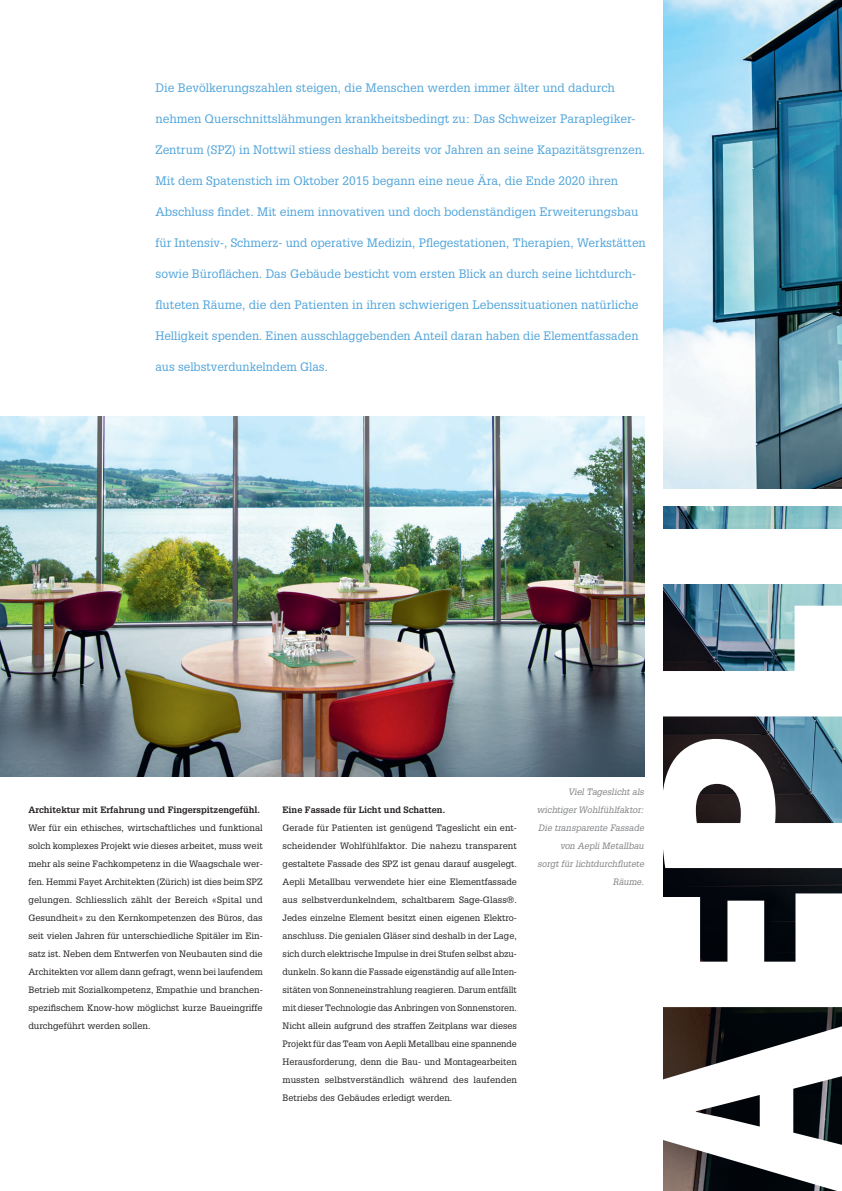
<style>
.page{position:relative;width:842px;height:1191px;background:#fff}
.page>*{position:absolute;margin:0;border:0;box-sizing:border-box;transform-origin:0 0}
.t1{font:12px "Glypha";color:#50a4da}
.t2{font:9px/18px "Glypha";color:#231f20;text-align:justify}
.t3{font:italic 9px/18px "Glypha";color:#808285;text-align:right}
.t4{font:700 9px "Glypha";letter-spacing:.005em;color:#231f20}
</style>
<div class="page">
<img style="left:664px;top:507px;width:178px;height:519px">
<svg style="left:663px;top:1026px;width:179px;height:165px"></svg>
<svg style="left:663px;top:893px;width:179px;height:114px"></svg>
<svg style="left:663px;top:739px;width:179px;height:129px"></svg>
<svg style="left:663px;top:605px;width:179px;height:111px"></svg>
<div style="left:663px;top:529px;width:179px;height:54px;background:#fff"></div>
<img style="left:664px;top:0;width:178px;height:489px">
<img style="left:0;top:417px;width:644px;height:360px">
<h1 class="t1" style="left:155px;top:80px;width:461px">Die Bevölkerungszahlen steigen, die Menschen werden immer älter und dadurch</h1>
<h1 class="t1" style="left:155px;top:111px;width:482px">nehmen Querschnittslähmungen krankheitsbedingt zu: Das Schweizer Paraplegiker-</h1>
<h1 class="t1" style="left:155px;top:142px;width:491px">Zentrum (SPZ) in Nottwil stiess deshalb bereits vor Jahren an seine Kapazitätsgrenzen.</h1>
<h1 class="t1" style="left:155px;top:173px;width:464px">Mit dem Spatenstich im Oktober 2015 begann eine neue Ära, die Ende 2020 ihren</h1>
<h1 class="t1" style="left:155px;top:204px;width:485px">Abschluss findet. Mit einem innovativen und doch bodenständigen Erweiterungsbau</h1>
<h1 class="t1" style="left:155px;top:235px;width:492px">für Intensiv-, Schmerz- und operative Medizin, Pflegestationen, Therapien, Werkstätten</h1>
<h1 class="t1" style="left:155px;top:266px;width:482px">sowie Büroflächen. Das Gebäude besticht vom ersten Blick an durch seine lichtdurch-</h1>
<h1 class="t1" style="left:155px;top:297px;width:484px">fluteten Räume, die den Patienten in ihren schwierigen Lebenssituationen natürliche</h1>
<h1 class="t1" style="left:155px;top:328px;width:484px">Helligkeit spenden. Einen ausschlaggebenden Anteil daran haben die Elementfassaden</h1>
<h1 class="t1" style="left:155px;top:359px;width:174px">aus selbstverdunkelndem Glas.</h1>
<p class="t4" style="left:28px;top:804px;width:233px">Architektur mit Erfahrung und Fingerspitzengefühl.</p>
<p class="t2" style="left:28px;top:818px;width:236px">Wer für ein ethisches, wirtschaftliches und funktional solch komplexes Projekt wie dieses arbeitet, muss weit mehr als seine Fachkompetenz in die Waagschale wer&shy;fen. Hemmi Fayet Architekten (Zürich) ist dies beim SPZ gelungen. Schliesslich zählt der Bereich «Spital und Gesundheit» zu den Kernkompetenzen des Büros, das seit vielen Jahren für unterschiedliche Spitäler im Ein&shy;satz ist. Neben dem Entwerfen von Neubauten sind die Architekten vor allem dann gefragt, wenn bei laufendem Betrieb mit Sozialkompetenz, Empathie und branchen&shy;spezifischem Know-how möglichst kurze Baueingriffe durchgeführt werden sollen.</p>
<p class="t4" style="left:283px;top:804px;width:164px">Eine Fassade für Licht und Schatten.</p>
<p class="t2" style="left:283px;top:818px;width:236px">Gerade für Patienten ist genügend Tageslicht ein ent&shy;scheidender Wohlfühlfaktor. Die nahezu transparent gestaltete Fassade des SPZ ist genau darauf ausgelegt.<br>Aepli Metallbau verwendete hier eine Elementfassade aus selbstverdunkelndem, schaltbarem Sage-Glass®.<br>Jedes einzelne Element besitzt einen eigenen Elektro&shy;anschluss. Die genialen Gläser sind deshalb in der Lage, sich durch elektrische Impulse in drei Stufen selbst abzu&shy;dunkeln. So kann die Fassade eigenständig auf alle Inten&shy;sitäten von Sonneneinstrahlung reagieren. Darum entfällt mit dieser Technologie das Anbringen von Sonnenstoren.<br>Nicht allein aufgrund des straffen Zeitplans war dieses Projekt für das Team von Aepli Metallbau eine spannende Herausforderung, denn die Bau- und Montagearbeiten mussten selbstverständlich während des laufenden Betriebs des Gebäudes erledigt werden.</p>
<p class="t3" style="left:537px;top:782px;width:109px">Viel Tageslicht als wichtiger Wohlfühlfaktor:<br>Die transparente Fassade von Aepli Metallbau sorgt für lichtdurchflutete<br>Räume.</p>
</div>
